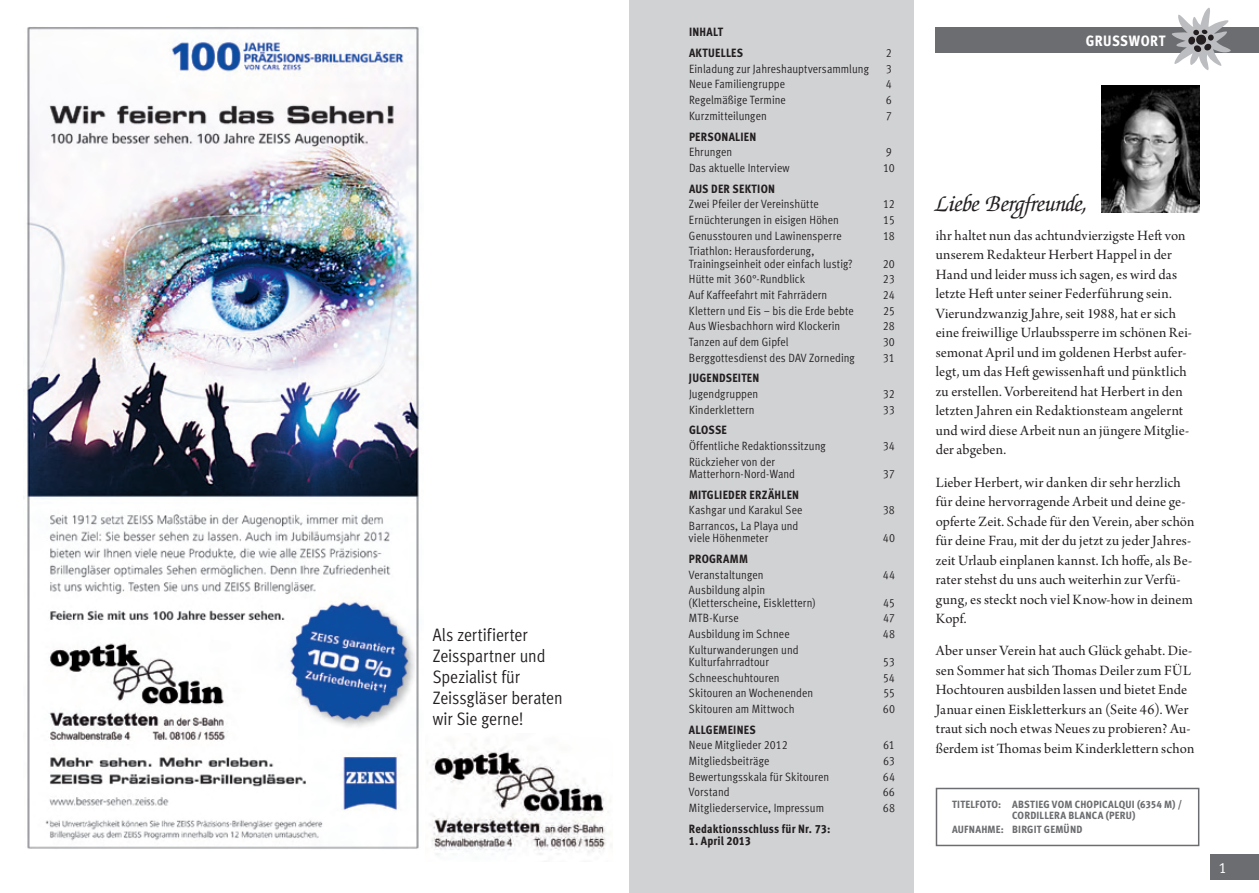
<style>
.page{position:relative;width:1259px;height:893px;background:#fff}
.page>*{position:absolute;margin:0;border:0;box-sizing:border-box;transform-origin:0 0}
.t1{font:italic 24px "Zapf Chancery Std";letter-spacing:-.01em;color:#231f20}
.t2{font:18px/21px "Meta Cond Normal LF";letter-spacing:-.005em;color:#231f20}
.t3{font:15px/19.5px "Arno Pro Subhead";letter-spacing:.01em;color:#231f20}
.t4{font:15px "Meta Cond Extra Bold LF";letter-spacing:.03em;color:#fff}
.t5{font:15px "Meta Caps";color:#fff}
.t6{font:12px/12.3px "Meta Cond Normal LF";letter-spacing:.005em;color:#231f20}
.t7{font:12px/20.7px "Meta Cond Extra Bold LF";letter-spacing:.025em;color:#231f20}
.t8{font:10.5px/10.5px "Meta Cond Extra Bold LF";letter-spacing:.02em;color:#6c6d70;scale:1.04 1}
</style>
<div class="page">
<div style="left:1210px;top:855px;width:49px;height:25px;background:#6c6d70"></div>
<div style="left:935px;top:28px;width:324px;height:25px;background:#6c6d70"></div>
<svg style="left:1169px;top:8px;width:65px;height:62px"></svg>
<div style="left:629px;top:0;width:285px;height:893px;background:#d1d2d4"></div>
<div style="left:935px;top:788px;width:264px;height:58px;border:2px solid #6c6d70"></div>
<img style="left:1101px;top:85px;width:98px;height:128px">
<img style="left:23px;top:27px;width:396px;height:822px">
<img style="left:427px;top:747px;width:185px;height:108px">
<p class="t2" style="left:433px;top:625px;width:131px">Als zertifierter<br>Zeisspartner und<br>Spezialist für<br>Zeissgläser beraten wir Sie gerne!</p>
<p class="t7" style="left:689px;top:22px;width:56px">INHALT<br>AKTUELLES</p>
<p class="t6" style="left:886px;top:47px;width:7px">2</p>
<p class="t6" style="left:689px;top:62px;width:181px">Einladung zur Jahreshauptversammlung</p>
<p class="t6" style="left:886px;top:62px;width:7px">3</p>
<p class="t6" style="left:689px;top:78px;width:98px">Neue Familiengruppe</p>
<p class="t6" style="left:886px;top:78px;width:7px">4</p>
<p class="t6" style="left:689px;top:94px;width:98px">Regelmäßige Termine</p>
<p class="t6" style="left:886px;top:94px;width:7px">6</p>
<p class="t6" style="left:689px;top:109px;width:79px">Kurzmitteilungen</p>
<p class="t6" style="left:886px;top:109px;width:7px">7</p>
<p class="t7" style="left:689px;top:126px;width:69px">PERSONALIEN</p>
<p class="t6" style="left:689px;top:146px;width:45px">Ehrungen</p>
<p class="t6" style="left:886px;top:146px;width:7px">9</p>
<p class="t6" style="left:689px;top:161px;width:102px">Das aktuelle Interview</p>
<p class="t6" style="left:883px;top:161px;width:13px">10</p>
<p class="t7" style="left:689px;top:178px;width:87px">AUS DER SEKTION</p>
<p class="t6" style="left:689px;top:198px;width:131px">Zwei Pfeiler der Vereinshütte</p>
<p class="t6" style="left:883px;top:198px;width:13px">12</p>
<p class="t6" style="left:689px;top:214px;width:151px">Ernüchterungen in eisigen Höhen</p>
<p class="t6" style="left:883px;top:214px;width:13px">15</p>
<p class="t6" style="left:689px;top:229px;width:154px">Genusstouren und Lawinensperre</p>
<p class="t6" style="left:883px;top:229px;width:13px">18</p>
<p class="t6" style="left:689px;top:245px;width:165px">Triathlon: Herausforderung,<br>Trainingseinheit oder einfach lustig?</p>
<p class="t6" style="left:883px;top:257px;width:14px">20</p>
<p class="t6" style="left:689px;top:273px;width:118px">Hütte mit 360°-Rundblick</p>
<p class="t6" style="left:883px;top:273px;width:13px">23</p>
<p class="t6" style="left:689px;top:288px;width:140px">Auf Kaffeefahrt mit Fahrrädern</p>
<p class="t6" style="left:883px;top:288px;width:13px">24</p>
<p class="t6" style="left:689px;top:304px;width:166px">Klettern und Eis – bis die Erde bebte</p>
<p class="t6" style="left:883px;top:304px;width:13px">25</p>
<p class="t6" style="left:689px;top:320px;width:153px">Aus Wiesbachhorn wird Klockerin</p>
<p class="t6" style="left:883px;top:320px;width:13px">28</p>
<p class="t6" style="left:689px;top:335px;width:101px">Tanzen auf dem Gipfel</p>
<p class="t6" style="left:883px;top:335px;width:14px">30</p>
<p class="t6" style="left:689px;top:351px;width:167px">Berggottesdienst des DAV Zorneding</p>
<p class="t6" style="left:883px;top:351px;width:13px">31</p>
<p class="t7" style="left:689px;top:368px;width:72px">JUGENDSEITEN</p>
<p class="t6" style="left:689px;top:388px;width:71px">Jugendgruppen</p>
<p class="t6" style="left:883px;top:388px;width:13px">32</p>
<p class="t6" style="left:689px;top:403px;width:67px">Kinderklettern</p>
<p class="t6" style="left:883px;top:403px;width:13px">33</p>
<p class="t7" style="left:689px;top:420px;width:39px">GLOSSE</p>
<p class="t6" style="left:689px;top:440px;width:138px">Öffentliche Redaktionssitzung</p>
<p class="t6" style="left:883px;top:440px;width:14px">34</p>
<p class="t6" style="left:689px;top:455px;width:108px">Rückzieher von der<br>Matterhorn-Nord-Wand</p>
<p class="t6" style="left:883px;top:468px;width:13px">37</p>
<p class="t7" style="left:689px;top:484px;width:112px">MITGLIEDER ERZÄHLEN</p>
<p class="t6" style="left:689px;top:504px;width:115px">Kashgar und Karakul See</p>
<p class="t6" style="left:883px;top:504px;width:14px">38</p>
<p class="t6" style="left:689px;top:520px;width:111px">Barrancos, La Playa und viele Höhenmeter</p>
<p class="t6" style="left:883px;top:532px;width:14px">40</p>
<p class="t7" style="left:689px;top:548px;width:51px">PROGRAMM</p>
<p class="t6" style="left:689px;top:568px;width:76px">Veranstaltungen</p>
<p class="t6" style="left:882px;top:568px;width:14px">44</p>
<p class="t6" style="left:689px;top:584px;width:128px">Ausbildung alpin (Kletterscheine, Eisklettern)</p>
<p class="t6" style="left:883px;top:596px;width:13px">45</p>
<p class="t6" style="left:689px;top:612px;width:51px">MTB-Kurse</p>
<p class="t6" style="left:883px;top:612px;width:13px">47</p>
<p class="t6" style="left:689px;top:628px;width:102px">Ausbildung im Schnee</p>
<p class="t6" style="left:882px;top:628px;width:14px">48</p>
<p class="t6" style="left:689px;top:643px;width:111px">Kulturwanderungen und<br>Kulturfahrradtour</p>
<p class="t6" style="left:883px;top:655px;width:13px">53</p>
<p class="t6" style="left:689px;top:671px;width:92px">Schneeschuhtouren</p>
<p class="t6" style="left:883px;top:671px;width:14px">54</p>
<p class="t6" style="left:689px;top:687px;width:126px">Skitouren an Wochenenden</p>
<p class="t6" style="left:883px;top:687px;width:13px">55</p>
<p class="t6" style="left:689px;top:702px;width:107px">Skitouren am Mittwoch</p>
<p class="t6" style="left:882px;top:702px;width:14px">60</p>
<p class="t7" style="left:689px;top:719px;width:68px">ALLGEMEINES</p>
<p class="t6" style="left:689px;top:739px;width:100px">Neue Mitglieder 2012</p>
<p class="t6" style="left:883px;top:739px;width:13px">61</p>
<p class="t6" style="left:689px;top:754px;width:82px">Mitgliedsbeiträge</p>
<p class="t6" style="left:883px;top:754px;width:13px">63</p>
<p class="t6" style="left:689px;top:770px;width:142px">Bewertungsskala für Skitouren</p>
<p class="t6" style="left:882px;top:770px;width:14px">64</p>
<p class="t6" style="left:689px;top:786px;width:42px">Vorstand</p>
<p class="t6" style="left:882px;top:786px;width:14px">66</p>
<p class="t6" style="left:689px;top:801px;width:137px">Mitgliederservice, Impressum</p>
<p class="t6" style="left:882px;top:801px;width:14px">68</p>
<p class="t7" style="left:689px;top:818px;width:143px">REDAKTIONSSCHLUSS FÜR NR. 73:</p>
<p class="t7" style="left:689px;top:830px;width:63px">1. APRIL 2013</p>
<p class="t4" style="left:1085px;top:32px;width:81px">GRUSSWORT</p>
<h1 class="t1" style="left:935px;top:191px;width:154px">Liebe Bergfreunde,</h1>
<p class="t3" style="left:935px;top:227px;width:258px">ihr haltet nun das achtundvierzigste Heft von unserem Redakteur Herbert Happel in der Hand und leider muss ich sagen, es wird das letzte Heft unter seiner Federführung sein.<br>Vierundzwanzig Jahre, seit 1988, hat er sich eine freiwillige Urlaubssperre im schönen Rei&shy;semonat April und im goldenen Herbst aufer&shy;legt, um das Heft gewissenhaft und pünktlich zu erstellen. Vorbereitend hat Herbert in den letzten Jahren ein Redaktionsteam angelernt und wird diese Arbeit nun an jüngere Mitglie&shy;der abgeben.</p>
<p class="t3" style="left:935px;top:473px;width:260px">Lieber Herbert, wir danken dir sehr herzlich für deine hervorragende Arbeit und deine ge&shy;opferte Zeit. Schade für den Verein, aber schön für deine Frau, mit der du jetzt zu jeder Jahres&shy;zeit Urlaub einplanen kannst. Ich hoffe, als Be&shy;rater stehst du uns auch weiterhin zur Verfü&shy;gung, es steckt noch viel Know-how in deinem Kopf.</p>
<p class="t3" style="left:935px;top:642px;width:260px">Aber unser Verein hat auch Glück gehabt. Die&shy;sen Sommer hat sich Thomas Deiler zum FÜL Hochtouren ausbilden lassen und bietet Ende Januar einen Eiskletterkurs an (Seite 46). Wer traut sich noch etwas Neues zu probieren? Au&shy;ßerdem ist Thomas beim Kinderklettern schon</p>
<p class="t8" style="left:1012px;top:799px;width:165px;text-indent:-60px">TITELFOTO: ABSTIEG VOM CHOPICALQUI (6354 M) /<br>CORDILLERA BLANCA (PERU)</p>
<p class="t8" style="left:952px;top:824px;width:127px">AUFNAHME: BI RGIT GEMÜND</p>
<p class="t5" style="left:1218px;top:859px;width:10px">1</p>
</div>
